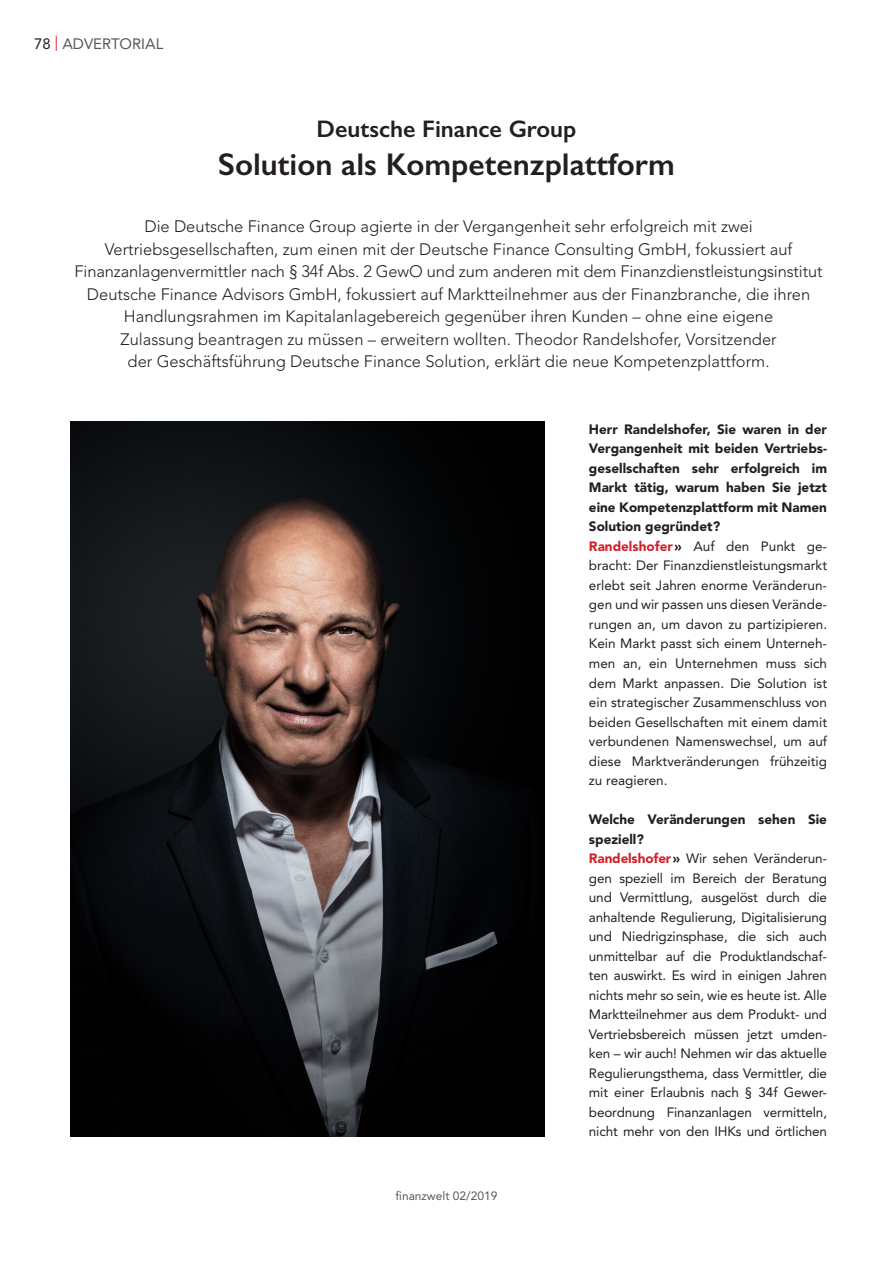
<style>
.page{position:relative;width:893px;height:1263px;background:#fff}
.page>*{position:absolute;margin:0;border:0;box-sizing:border-box;transform-origin:0 0}
.t1{font:600 31.5px "Gill Sans";color:#231f20}
.t2{font:600 24px "Gill Sans";color:#231f20}
.t3{font:300 16.5px/22.5px "Avenir LT Std";color:#231f20;text-align:center}
.t4{font:15px "Avenir LT Std";color:#57585a}
.t5{font:13.5px/19.5px "Avenir LT Std";letter-spacing:-.01em;color:#231f20;text-align:justify}
.t6{font:900 13.5px/19.5px "Avenir LT Std";color:#231f20;text-align:justify}
.t7{font:12px "Avenir LT Std";color:#57585a}
.s1{color:#231f20}
.s2{color:#ee1d23}
.s3{font-weight:900;color:#d1232a}
.s4{font-weight:900}
</style>
<div class="page">
<img style="left:70px;top:421px;width:475px;height:715px">
<p class="t4" style="left:34px;top:35px;width:131px"><span class="s1">78</span> <span class="s2">|</span> ADVERTORIAL</p>
<p class="t2" style="left:317px;top:114px;width:261px">Deutsche Finance Group</p>
<p class="t1" style="left:218px;top:145px;width:458px">Solution als Kompetenzplattform</p>
<p class="t3" style="left:75px;top:215px;width:749px">Die Deutsche Finance Group agierte in der Vergangenheit sehr erfolgreich mit zwei Vertriebsgesellschaften, zum einen mit der Deutsche Finance Consulting GmbH, fokussiert auf Finanzanlagenvermittler nach § 34f Abs. 2 GewO und zum anderen mit dem Finanzdienstleistungsinstitut Deutsche Finance Advisors GmbH, fokussiert auf Marktteilnehmer aus der Finanzbranche, die ihren Handlungsrahmen im Kapitalanlagebereich gegenüber ihren Kunden – ohne eine eigene<br>Zulassung beantragen zu müssen – erweitern wollten. Theodor Randelshofer, Vorsitzender<br>der Geschäftsführung Deutsche Finance Solution, erklärt die neue Kompetenzplattform.</p>
<p class="t7" style="left:396px;top:1188px;width:103px">finanzwelt 02/2019</p>
<p class="t6" style="left:589px;top:419px;width:240px">Herr Randelshofer, Sie waren in der Vergangenheit mit beiden Vertriebs&shy;gesellschaften sehr erfolgreich im Markt tätig, warum haben Sie jetzt eine Kompetenzplattform mit Namen Solution gegründet?</p>
<p class="t5" style="left:589px;top:537px;width:240px"><span class="s3">Randelshofer</span><span class="s4">»</span> Auf den Punkt ge&shy;bracht: Der Finanzdienstleistungsmarkt erlebt seit Jahren enorme Veränderun&shy;gen und wir passen uns diesen Verände&shy;rungen an, um davon zu partizipieren.<br>Kein Markt passt sich einem Unterneh&shy;men an, ein Unternehmen muss sich dem Markt anpassen. Die Solution ist ein strategischer Zusammenschluss von beiden Gesellschaften mit einem damit verbundenen Namenswechsel, um auf diese Marktveränderungen frühzeitig zu reagieren.</p>
<p class="t6" style="left:589px;top:809px;width:240px">Welche Veränderungen sehen Sie speziell?</p>
<p class="t5" style="left:589px;top:849px;width:240px"><span class="s3">Randelshofer</span><span class="s4">»</span> Wir sehen Veränderun&shy;gen speziell im Bereich der Beratung und Vermittlung, ausgelöst durch die anhaltende Regulierung, Digitalisierung und Niedrigzinsphase, die sich auch unmittelbar auf die Produktlandschaf&shy;ten auswirkt. Es wird in einigen Jahren nichts mehr so sein, wie es heute ist. Alle Marktteilnehmer aus dem Produkt- und Vertriebsbereich müssen jetzt umden&shy;ken – wir auch! Nehmen wir das aktuelle Regulierungsthema, dass Vermittler, die mit einer Erlaubnis nach § 34f Gewer&shy;beordnung Finanzanlagen vermitteln, nicht mehr von den IHKs und örtlichen</p>
</div>
